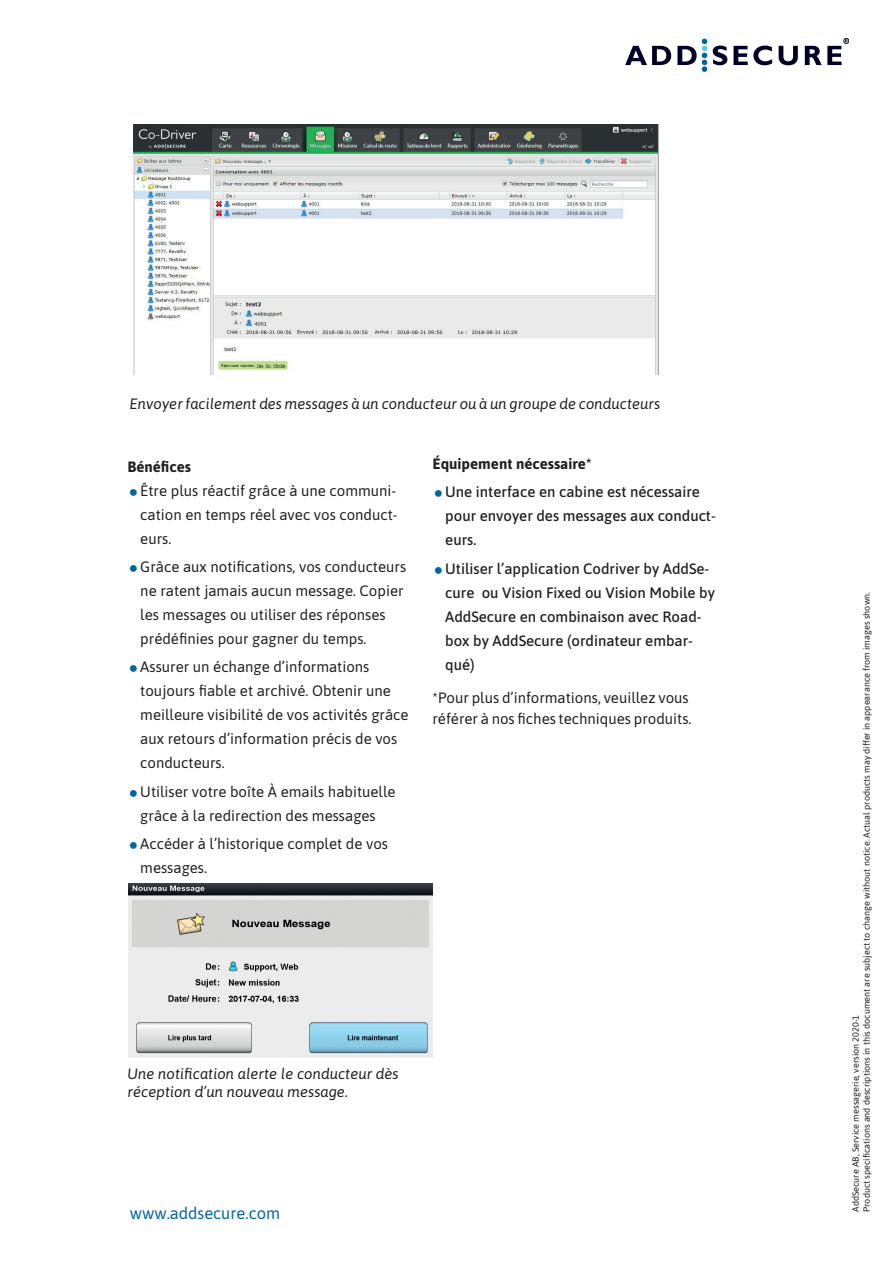
<style>
.page{position:relative;width:893px;height:1263px;background:#fff}
.page>*{position:absolute;margin:0;border:0;box-sizing:border-box;transform-origin:0 0}
.t1{font:16.5px "Asap";color:#01669f}
.t2{font:15px/24px "Asap";color:#231f20}
.t3{font:500 15px/24px "Asap";color:#231f20}
.t4{font:italic 15px/18px "Asap";color:#231f20}
.t5{font:700 15px "Asap";color:#231f20}
.t6{font:9px/10.8px "Asap";color:#231f20}
</style>
<div class="page">
<svg style="left:625px;top:38px;width:224px;height:34px"></svg>
<img style="left:133px;top:125px;width:525px;height:249px">
<img style="left:129px;top:883px;width:303px;height:175px">
<p class="t4" style="left:130px;top:394px;width:532px">Envoyer facilement des messages à un conducteur ou à un groupe de conducteurs</p>
<p class="t5" style="left:128px;top:456px;width:65px">Bénéfices</p>
<p class="t2" style="left:140px;top:478px;width:259px;text-align:justify">Être plus réactif grâce à une communi&shy;cation en temps réel avec vos conduct&shy;eurs.</p>
<p class="t2" style="left:140px;top:554px;width:267px">Grâce aux notifications, vos conducteurs ne ratent jamais aucun message. Copier les messages ou utiliser des réponses prédéfinies pour gagner du temps.</p>
<p class="t2" style="left:140px;top:654px;width:270px">Assurer un échange d’informations toujours fiable et archivé. Obtenir une meilleure visibilité de vos activités grâce aux retours d’information précis de vos conducteurs.</p>
<p class="t2" style="left:140px;top:778px;width:257px">Utiliser votre boîte À emails habituelle grâce à la redirection des messages</p>
<p class="t2" style="left:140px;top:831px;width:249px">Accéder à l’historique complet de vos messages.</p>
<p class="t5" style="left:432px;top:453px;width:161px">Équipement nécessaire*</p>
<p class="t3" style="left:445px;top:479px;width:272px">Une interface en cabine est nécessaire pour envoyer des messages aux conduct&shy;eurs.</p>
<p class="t3" style="left:445px;top:555px;width:271px">Utiliser l’application Codriver by AddSe&shy;cure ou Vision Fixed ou Vision Mobile by<br>AddSecure en combinaison avec Road&shy;box by AddSecure (ordinateur embar&shy;qué)</p>
<p class="t2" style="left:432px;top:686px;width:260px;line-height:21px">*Pour plus d’informations, veuillez vous référer à nos fiches techniques produits.</p>
<p class="t4" style="left:128px;top:1064px;width:273px">Une notification alerte le conducteur dès réception d’un nouveau message.</p>
<p class="t1" style="left:130px;top:1201px;width:152px">www.addsecure.com</p>
<p class="t6" style="left:850px;top:1212px;width:621px;rotate:-90deg">AddSecure AB, Service messagerie, version 2020-1<br>Product specifications and descriptions in this document are subject to change without notice. Actual products may differ in appearance from images shown.</p>
</div>
